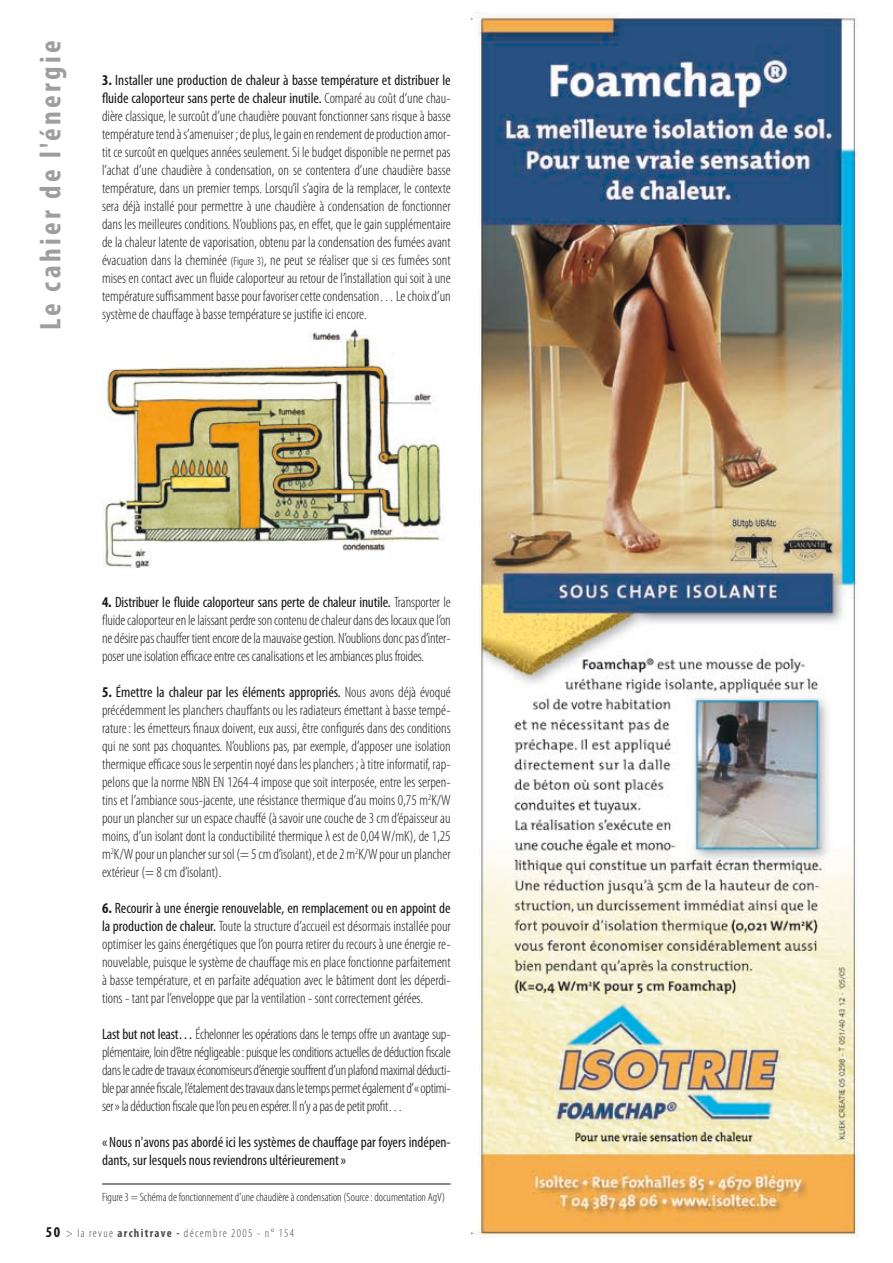
<style>
.page{position:relative;width:893px;height:1263px;background:#fff}
.page>*{position:absolute;margin:0;border:0;box-sizing:border-box;transform-origin:0 0}
.t1{font:700 condensed 30px "Myriad Pro";letter-spacing:.11em;color:#9d9ea0}
.t2{font:300 condensed 15px/18px "Myriad Pro";letter-spacing:-.005em;color:#1a171c;text-align:justify}
.t3{font:condensed 15px/18px "Myriad Pro";color:#1a171c}
.t4{font:300 condensed 12px "Myriad Pro";color:#1a171c}
.t5{font:300 condensed 12px "Myriad Pro";letter-spacing:.11em;color:#4c4c4e}
.s1{font-weight:700}
.s2{font-weight:400}
.s3{font-size:12px}
.s4{font-weight:700;font-size:15px;color:#1a171c}
</style>
<div class="page">
<hr style="left:102px;top:1184px;width:349px;height:1px;background:#1a171c">
<img style="left:102px;top:329px;width:339px;height:239px">
<img style="left:472px;top:13px;width:387px;height:1224px">
<h1 class="t1" style="left:32px;top:330px;width:291px;rotate:-90deg">Le cahier de l'énergie</h1>
<p class="t2" style="left:102px;top:71px;width:350px"><span class="s1">3.</span> <span class="s2">Installer une production de chaleur à basse température et distribuer le fluide caloporteur sans perte de chaleur inutile.</span> Comparé au coût d’une chau&shy;dière classique, le surcoût d’une chaudière pouvant fonctionner sans risque à basse température tend à s’amenuiser ; de plus, le gain en rendement de production amor&shy;tit ce surcoût en quelques années seulement. Si le budget disponible ne permet pas l’achat d’une chaudière à condensation, on se contentera d’une chaudière basse température, dans un premier temps. Lorsqu’il s’agira de la remplacer, le contexte sera déjà installé pour permettre à une chaudière à condensation de fonctionner dans les meilleures conditions. N’oublions pas, en effet, que le gain supplémentaire de la chaleur latente de vaporisation, obtenu par la condensation des fumées avant évacuation dans la cheminée <span class="s3">(Figure 3)</span>, ne peut se réaliser que si ces fumées sont mises en contact avec un fluide caloporteur au retour de l’installation qui soit à une température suffisamment basse pour favoriser cette condensation… Le choix d’un système de chauffage à basse température se justifie ici encore.</p>
<p class="t2" style="left:102px;top:593px;width:350px"><span class="s1">4.</span> <span class="s2">Distribuer le fluide caloporteur sans perte de chaleur inutile.</span> Transporter le fluide caloporteur en le laissant perdre son contenu de chaleur dans des locaux que l’on ne désire pas chauffer tient encore de la mauvaise gestion. N’oublions donc pas d’inter&shy;poser une isolation efficace entre ces canalisations et les ambiances plus froides.</p>
<p class="t2" style="left:102px;top:683px;width:350px"><span class="s1">5.</span> <span class="s2">Émettre la chaleur par les éléments appropriés.</span> Nous avons déjà évoqué précédemment les planchers chauffants ou les radiateurs émettant à basse tempé&shy;rature: les émetteurs finaux doivent, eux aussi, être configurés dans des conditions qui ne sont pas choquantes. N’oublions pas, par exemple, d’apposer une isolation thermique efficace sous le serpentin noyé dans les planchers; à titre informatif, rap&shy;pelons que la norme NBN EN 1264-4 impose que soit interposée, entre les serpen&shy;tins et l’ambiance sous-jacente, une résistance thermique d’au moins 0,75 m<sup>2</sup>K/W pour un plancher sur un espace chauffé (à savoir une couche de 3 cm d’épaisseur au moins, d’un isolant dont la conductibilité thermique λ est de 0,04 W/mK), de 1,25 m<sup>2</sup>K/W pour un plancher sur sol (= 5 cm d’isolant), et de 2 m<sup>2</sup>K/W pour un plancher extérieur (= 8 cm d’isolant).</p>
<p class="t2" style="left:102px;top:899px;width:350px"><span class="s1">6.</span> <span class="s2">Recourir à une énergie renouvelable, en remplacement ou en appoint de la production de chaleur.</span> Toute la structure d’accueil est désormais installée pour optimiser les gains énergétiques que l’on pourra retirer du recours à une énergie re&shy;nouvelable, puisque le système de chauffage mis en place fonctionne parfaitement à basse température, et en parfaite adéquation avec le bâtiment dont les déperdi&shy;tions - tant par l’enveloppe que par la ventilation - sont correctement gérées.</p>
<p class="t2" style="left:102px;top:1025px;width:350px"><span class="s2">Last but not least…</span> Échelonner les opérations dans le temps offre un avantage sup&shy;plémentaire, loin d’être négligeable: puisque les conditions actuelles de déduction fiscale dans le cadre de travaux économiseurs d’énergie souffrent d’un plafond maximal déducti&shy;ble par année fiscale, l’étalement des travaux dans le temps permet également d’«optimi&shy;ser» la déduction fiscale que l’on peu en espérer. Il n’y a pas de petit profit…</p>
<p class="t3" style="left:102px;top:1133px;width:350px">« Nous n'avons pas abordé ici les systèmes de chauffage par foyers indépen&shy;dants, sur lesquels nous reviendrons ultérieurement»</p>
<p class="t4" style="left:102px;top:1191px;width:345px">Figure 3 = Schéma de fonctionnement d’une chaudière à condensation (Source: documentation AgV)</p>
<p class="t5" style="left:46px;top:1227px;width:250px"><span class="s4">50</span> &gt; la revue <span class="s1">architrave -</span> décembre 2005 - n° 154</p>
</div>
